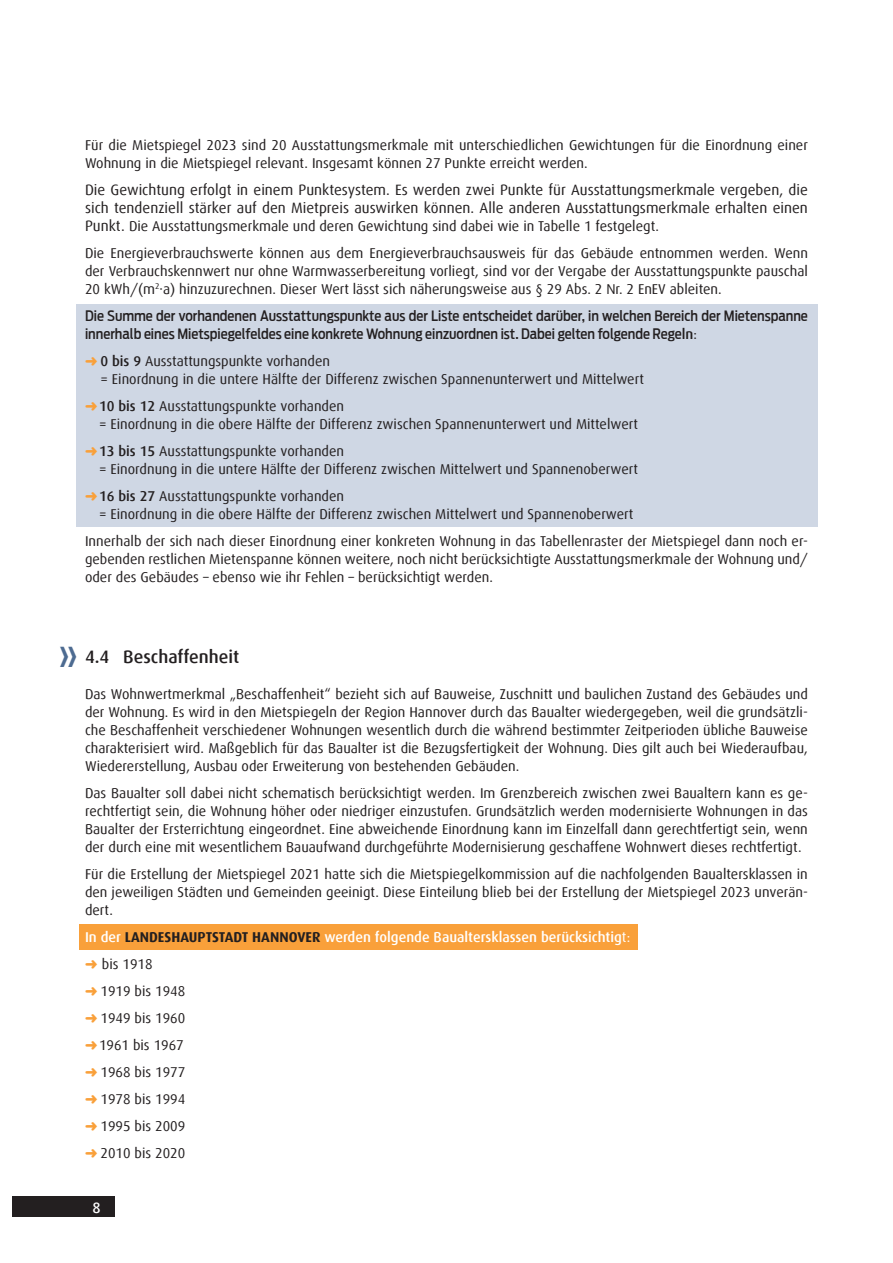
<style>
.page{position:relative;width:893px;height:1263px;background:#fff}
.page>*{position:absolute;margin:0;border:0;box-sizing:border-box;transform-origin:0 0}
.t1{font:500 36px "Antenna Cond";color:#4d6b91}
.t2{font:500 18px "Dax";color:#231f20}
.t3{font:15px/18px "Dax";color:#231f20}
.t4{font:500 15px "Dax";color:#fff}
.t5{font:14.25px/18px "Dax";color:#231f20}
.t6{font:500 14.25px/18px "Antenna Cond";color:#231f20}
.s1{font-size:15px}
.s2{font-family:"Dax"}
.s3{font-family:"Dax";font-weight:400}
.s4{color:#f9a03a}
.s5{font-weight:500}
.s6{font-weight:500;color:#fff}
.s7{font-weight:700}
.s8{color:#fff}
</style>
<div class="page">
<div style="left:13px;top:1196px;width:102px;height:21px;background:#231f20"></div>
<div style="left:77px;top:304px;width:741px;height:223px;background:#cfd7e4"></div>
<div style="left:79px;top:924px;width:559px;height:25px;background:#f9a03a"></div>
<p class="t5" style="left:85px;top:136px;width:724px">Für die Mietspiegel 2023 sind 20 Ausstattungsmerkmale mit unterschiedlichen Gewichtungen für die Einordnung einer<br>Wohnung in die Mietspiegel relevant. Insgesamt können 27 Punkte erreicht werden.</p>
<p class="t3" style="left:85px;top:181px;width:724px">Die Gewichtung erfolgt in einem Punktesystem. Es werden zwei Punkte für Ausstattungsmerkmale vergeben, die sich tendenziell stärker auf den Mietpreis auswirken können. Alle anderen Ausstattungsmerkmale erhalten einen</p>
<p class="t5" style="left:85px;top:213px;width:724px;line-height:27px"><span class="s1">Punkt.</span> Die Ausstattungsmerkmale und deren Gewichtung sind dabei wie in Tabelle 1 festgelegt.<br>Die Energieverbrauchswerte können aus dem Energieverbrauchsausweis für das Gebäude entnommen werden. Wenn</p>
<p class="t5" style="left:85px;top:262px;width:724px">der Verbrauchskennwert nur ohne Warmwasserbereitung vorliegt, sind vor der Vergabe der Ausstattungspunkte pauschal<br>20 kWh/(m<sup>2</sup>·a) hinzuzurechnen. Dieser Wert lässt sich näherungsweise aus § 29 Abs. 2 Nr. 2 EnEV ableiten.</p>
<p class="t6" style="left:85px;top:307px;width:724px">Die Summe der vorhandenen Ausstattungspunkte aus der Liste entscheidet darüber, in welchen Bereich der Mietenspanne innerhalb eines Mietspiegelfeldes eine konkrete Wohnung einzuordnen ist. Dabei gelten folgende Rege<span class="s2">ln</span><span class="s3">:</span></p>
<p class="t5" style="left:100px;top:352px;width:545px;text-indent:-15px"><span class="s4">➜</span> <span class="s5">0 bis 9</span> Ausstattungspunkte vorhanden<br>= Einordnung in die untere Hälfte der Differenz zwischen Spannenunterwert und Mittelwert</p>
<p class="t5" style="left:99px;top:397px;width:540px;text-indent:-14px"><span class="s4">➜</span><span class="s5">10 bis 12</span> Ausstattungspunkte vorhanden<br>= Einordnung in die obere Hälfte der Differenz zwischen Spannenunterwert und Mittelwert</p>
<p class="t5" style="left:99px;top:442px;width:540px;text-indent:-14px"><span class="s4">➜</span><span class="s5">13 bis 15</span> Ausstattungspunkte vorhanden<br>= Einordnung in die untere Hälfte der Differenz zwischen Mittelwert und Spannenoberwert</p>
<p class="t5" style="left:99px;top:487px;width:536px;text-indent:-14px"><span class="s4">➜</span><span class="s5">16 bis 27</span> Ausstattungspunkte vorhanden<br>= Einordnung in die obere Hälfte der Differenz zwischen Mittelwert und Spannenoberwert</p>
<p class="t5" style="left:85px;top:532px;width:724px;text-align:justify">Innerhalb der sich nach dieser Einordnung einer konkreten Wohnung in das Tabellenraster der Mietspiegel dann noch er&shy;gebenden restlichen Mietenspanne können weitere, noch nicht berücksichtigte Ausstattungsmerkmale der Wohnung und/ oder des Gebäudes – ebenso wie ihr Fehlen – berücksichtigt werden.</p>
<h1 class="t1" style="left:57px;top:632px;width:23px">»</h1>
<p class="t2" style="left:85px;top:647px;width:156px">4.4 Beschaffenheit</p>
<p class="t5" style="left:85px;top:685px;width:724px;text-align:justify">Das Wohnwertmerkmal „Beschaffenheit“ bezieht sich auf Bauweise, Zuschnitt und baulichen Zustand des Gebäudes und der Wohnung. Es wird in den Mietspiegeln der Region Hannover durch das Baualter wiedergegeben, weil die grundsätzli&shy;che Beschaffenheit verschiedener Wohnungen wesentlich durch die während bestimmter Zeitperioden übliche Bauweise charakterisiert wird. Maßgeblich für das Baualter ist die Bezugsfertigkeit der Wohnung. Dies gilt auch bei Wiederaufbau, Wiedererstellung, Ausbau oder Erweiterung von bestehenden Gebäuden.</p>
<p class="t5" style="left:85px;top:784px;width:724px;text-align:justify">Das Baualter soll dabei nicht schematisch berücksichtigt werden. Im Grenzbereich zwischen zwei Baualtern kann es ge&shy;rechtfertigt sein, die Wohnung höher oder niedriger einzustufen. Grundsätzlich werden modernisierte Wohnungen in das Baualter der Ersterrichtung eingeordnet. Eine abweichende Einordnung kann im Einzelfall dann gerechtfertigt sein, wenn der durch eine mit wesentlichem Bauaufwand durchgeführte Modernisierung geschaffene Wohnwert dieses rechtfertigt.</p>
<p class="t5" style="left:85px;top:865px;width:724px;text-align:justify">Für die Erstellung der Mietspiegel 2021 hatte sich die Mietspiegelkommission auf die nachfolgenden Baualtersklassen in den jeweiligen Städten und Gemeinden geeinigt. Diese Einteilung blieb bei der Erstellung der Mietspiegel 2023 unverän&shy;dert.</p>
<p class="t5" style="left:85px;top:924px;width:547px;line-height:27px"><span class="s6">In der</span> <span class="s7">LANDESHAUPTSTADT HANNOVER</span> <span class="s6">werden folgende Baualtersklassen berücksichtig</span><span class="s8">t: </span><span class="s4">➜</span> bis 1918<br><span class="s4">➜</span> 1919 bis 1948<br><span class="s4">➜</span> 1949 bis 1960<br><span class="s4">➜</span>1961 bis 1967<br><span class="s4">➜</span> 1968 bis 1977<br><span class="s4">➜</span> 1978 bis 1994<br><span class="s4">➜</span> 1995 bis 2009<br><span class="s4">➜</span> 2010 bis 2020</p>
<p class="t4" style="left:92px;top:1199px;width:10px">8</p>
</div>
